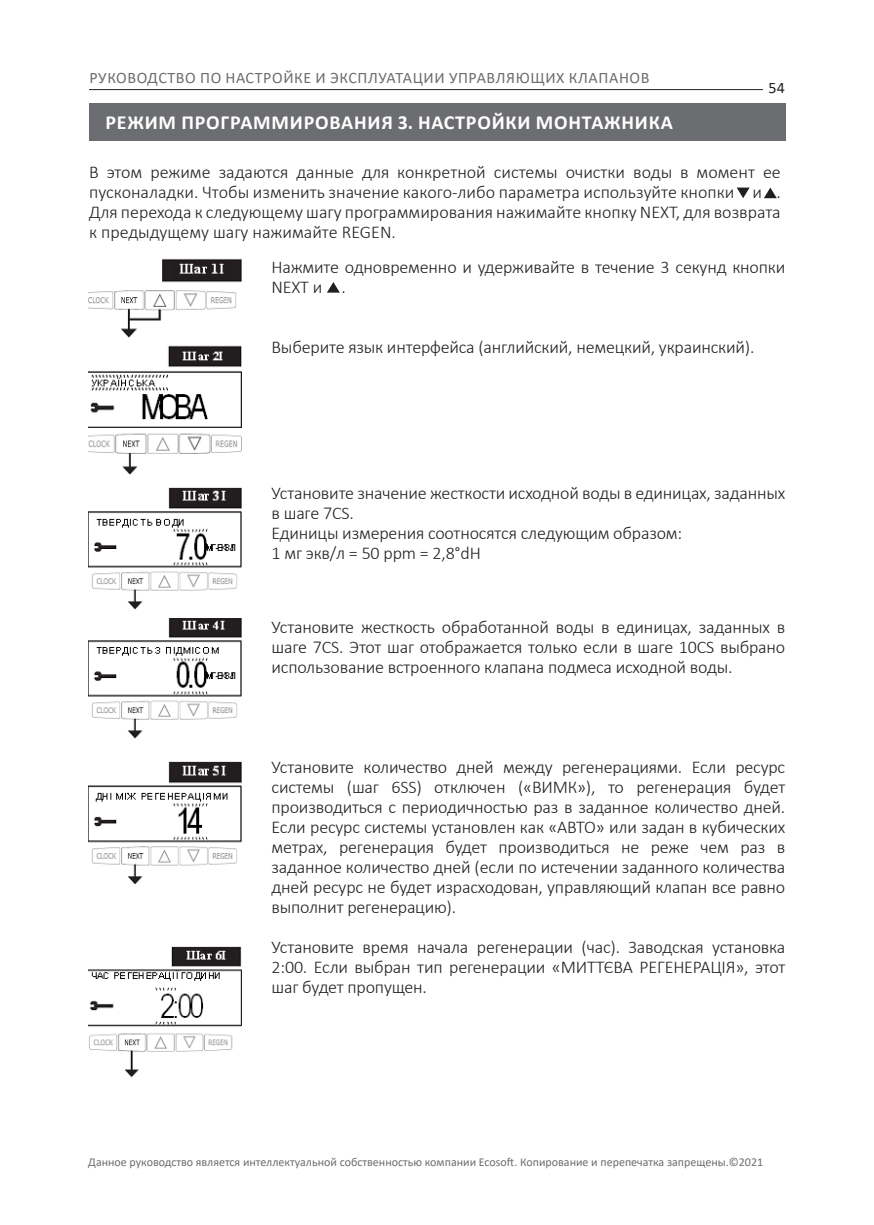
<style>
.page{position:relative;width:874px;height:1225px;background:#fff}
.page>*{position:absolute;margin:0;border:0;box-sizing:border-box;transform-origin:0 0}
.t1{font:700 20px "Calibri";letter-spacing:.04em;color:#fff}
.t2{font:300 18px/20px "Calibri";letter-spacing:-.01em;color:#231f20;text-align:justify}
.t3{font:16px "Calibri";letter-spacing:.04em;color:#6c6d70}
.t4{font:16px "Calibri";color:#231f20}
.t5{font:12px "Calibri";color:#6c6d70}
</style>
<div class="page">
<hr style="left:89px;top:89px;width:673px;height:1px;background:#231f20">
<div style="left:89px;top:104px;width:696px;height:37px;background:#6c6d70"></div>
<svg style="left:737px;top:188px;width:12px;height:10px"></svg>
<svg style="left:764px;top:188px;width:12px;height:10px"></svg>
<img style="left:88px;top:258px;width:153px;height:80px">
<img style="left:88px;top:345px;width:153px;height:130px">
<img style="left:88px;top:487px;width:153px;height:122px">
<img style="left:88px;top:618px;width:153px;height:121px">
<img style="left:88px;top:761px;width:153px;height:122px">
<img style="left:88px;top:946px;width:153px;height:132px">
<svg style="left:327px;top:282px;width:12px;height:11px"></svg>
<p class="t3" style="left:89px;top:67px;width:561px">РУКОВОДСТВО ПО НАСТРОЙКЕ И ЭКСПЛУАТАЦИИ УПРАВЛЯЮЩИХ КЛАПАНОВ</p>
<p class="t4" style="left:768px;top:77px;width:18px">54</p>
<p class="t1" style="left:105px;top:108px;width:568px">РЕЖИМ ПРОГРАММИРОВАНИЯ 3. НАСТРОЙКИ МОНТАЖНИКА</p>
<p class="t2" style="left:89px;top:162px;width:692px">В этом режиме задаются данные для конкретной системы очистки воды в момент ее пусконаладки. Чтобы изменить значение какого-либо параметра используйте кнопки и .<br>Для перехода к следующему шагу программирования нажимайте кнопку NEXT, для возврата к предыдущему шагу нажимайте REGEN.</p>
<p class="t2" style="left:271px;top:257px;width:515px">Нажмите одновременно и удерживайте в течение 3 секунд кнопки<br>NEXT и .</p>
<p class="t2" style="left:271px;top:337px;width:484px">Выберите язык интерфейса (английский, немецкий, украинский).</p>
<p class="t2" style="left:271px;top:483px;width:515px">Установите значение жесткости исходной воды в единицах, заданных в шаге 7CS.</p>
<p class="t2" style="left:271px;top:523px;width:412px">Единицы измерения соотносятся следующим образом:</p>
<p class="t2" style="left:271px;top:543px;width:211px">1 мг экв/л = 50 ppm = 2,8°dH</p>
<p class="t2" style="left:271px;top:617px;width:515px">Установите жесткость обработанной воды в единицах, заданных в шаге 7CS. Этот шаг отображается только если в шаге 10CS выбрано использование встроенного клапана подмеса исходной воды.</p>
<p class="t2" style="left:271px;top:757px;width:515px">Установите количество дней между регенерациями. Если ресурс системы (шаг 6SS) отключен («ВИМК»), то регенерация будет производиться с периодичностью раз в заданное количество дней.<br>Если ресурс системы установлен как «АВТО» или задан в кубических метрах, регенерация будет производиться не реже чем раз в заданное количество дней (если по истечении заданного количества дней ресурс не будет израсходован, управляющий клапан все равно выполнит регенерацию).</p>
<p class="t2" style="left:271px;top:937px;width:515px">Установите время начала регенерации (час). Заводская установка 2:00. Если выбран тип регенерации «МИТТЄВА РЕГЕНЕРАЦІЯ», этот шаг будет пропущен.</p>
<p class="t5" style="left:88px;top:1153px;width:676px">Данное руководство является интеллектуальной собственностью компании Ecosoft. Копирование и перепечатка запрещены.©2021</p>
</div>
